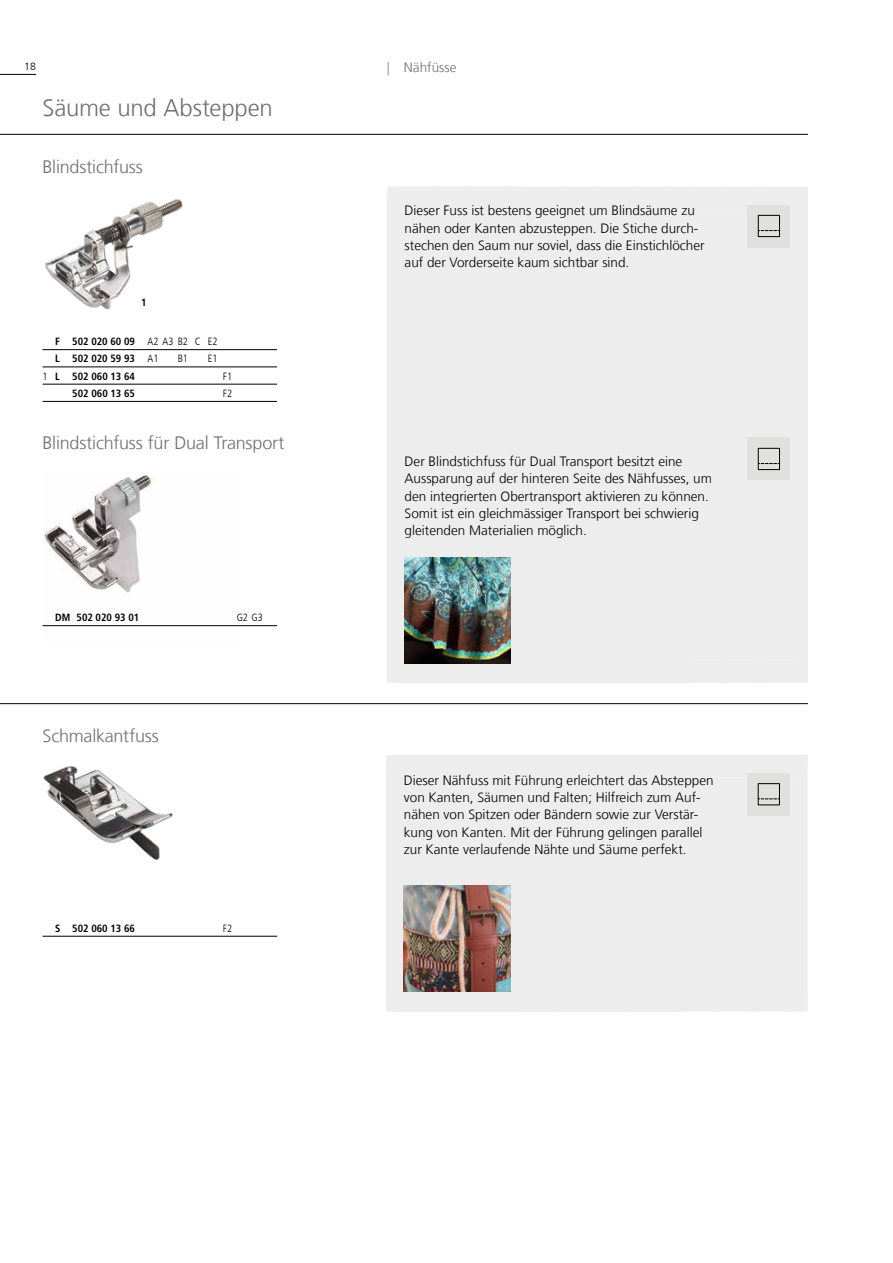
<style>
.page{position:relative;width:893px;height:1263px;background:#fff}
.page>*{position:absolute;margin:0;border:0;box-sizing:border-box;transform-origin:0 0}
.t1{font:300 24px "Frutiger LT Com";letter-spacing:-.01em;color:#706f6f}
.t2{font:300 18px "Frutiger LT Com";letter-spacing:-.015em;color:#706f6f}
.t3{font:300 13.5px/17.2px "Frutiger LT Com";color:#000}
.t4{font:300 13.5px "Frutiger LT Com";color:#706f6f}
.t5{font:700 condensed 10.5px/17.2px "Frutiger LT Com";color:#000}
.t6{font:300 condensed 10.5px "Frutiger LT Com";color:#000}
.t7{font:300 10.5px "Frutiger LT Com";color:#000}
.s1{font-weight:300}
.s2{font-stretch:condensed}
</style>
<div class="page">
<hr style="left:0;top:74px;width:36px;height:1px;background:#000">
<hr style="left:0;top:134px;width:808px;height:1px;background:#000">
<hr style="left:0;top:703px;width:808px;height:1px;background:#000">
<div style="left:387px;top:187px;width:421px;height:496px;background:#ededed"></div>
<div style="left:387px;top:187px;width:409px;height:22px;background:#ededed"></div>
<div style="left:398px;top:660px;width:398px;height:23px;background:#ededed"></div>
<img style="left:45px;top:199px;width:138px;height:111px">
<img style="left:405px;top:558px;width:106px;height:106px">
<div style="left:748px;top:205px;width:42px;height:42px;background:#e0e0df"></div>
<div style="left:758px;top:215px;width:22px;height:22px;border:1px solid #000"></div>
<svg style="left:758px;top:230px;width:21px;height:1px"></svg>
<div style="left:748px;top:438px;width:42px;height:42px;background:#e0e0df"></div>
<div style="left:758px;top:448px;width:22px;height:22px;border:1px solid #000"></div>
<svg style="left:758px;top:463px;width:21px;height:1px"></svg>
<img style="left:43px;top:473px;width:196px;height:154px">
<div style="left:386px;top:755px;width:422px;height:256px;background:#ededed"></div>
<div style="left:386px;top:755px;width:410px;height:22px;background:#ededed"></div>
<div style="left:397px;top:989px;width:399px;height:22px;background:#ededed"></div>
<img style="left:43px;top:766px;width:130px;height:94px">
<img style="left:404px;top:885px;width:106px;height:107px">
<div style="left:747px;top:773px;width:43px;height:42px;background:#e0e0df"></div>
<div style="left:758px;top:783px;width:22px;height:22px;border:1px solid #000"></div>
<svg style="left:758px;top:799px;width:21px;height:1px"></svg>
<hr style="left:43px;top:349px;width:234px;height:1px;background:#000">
<hr style="left:43px;top:366px;width:234px;height:1px;background:#000">
<hr style="left:43px;top:384px;width:234px;height:1px;background:#000">
<hr style="left:43px;top:401px;width:234px;height:1px;background:#000">
<hr style="left:43px;top:625px;width:234px;height:1px;background:#000">
<hr style="left:43px;top:936px;width:234px;height:1px;background:#000">
<p class="t7" style="left:24px;top:60px;width:14px">18</p>
<h1 class="t1" style="left:43px;top:94px;width:232px">Säume und Absteppen</h1>
<h2 class="t2" style="left:43px;top:156px;width:102px">Blindstichfuss</h2>
<p class="t5" style="left:141px;top:293px;width:7px">1</p>
<p class="t5" style="left:55px;top:333px;width:164px">F 502 020 60 09 <span class="s1">A2 A3 B2 C E2<br></span>L 502 020 59 93 <span class="s1">A1</span></p>
<p class="t6" style="left:178px;top:353px;width:12px">B1</p>
<p class="t6" style="left:208px;top:353px;width:11px">E1</p>
<p class="t5" style="left:43px;top:367px;width:94px"><span class="s1">1</span> L 502 060 13 64</p>
<p class="t6" style="left:223px;top:370px;width:11px">F1</p>
<p class="t5" style="left:72px;top:385px;width:64px">502 060 13 65</p>
<p class="t6" style="left:223px;top:387px;width:11px">F2</p>
<h2 class="t2" style="left:43px;top:432px;width:244px">Blindstichfuss für Dual Transport</h2>
<p class="t5" style="left:55px;top:609px;width:86px">DM 502 020 93 01</p>
<p class="t6" style="left:237px;top:612px;width:28px">G2 G3</p>
<h2 class="t2" style="left:43px;top:725px;width:118px">Schmalkantfuss</h2>
<p class="t5" style="left:55px;top:919px;width:81px">S 502 060 13 66</p>
<p class="t6" style="left:223px;top:922px;width:11px">F2</p>
<p class="t4" style="left:387px;top:59px;width:71px"><span class="s2">|</span> Nähfüsse</p>
<p class="t3" style="left:405px;top:202px;width:302px">Dieser Fuss ist bestens geeignet um Blindsäume zu nähen oder Kanten abzusteppen. Die Stiche durch&shy;stechen den Saum nur soviel, dass die Einstichlöcher auf der Vorderseite kaum sichtbar sind.</p>
<p class="t3" style="left:405px;top:453px;width:309px">Der Blindstichfuss für Dual Transport besitzt eine Aussparung auf der hinteren Seite des Nähfusses, um den integrierten Obertransport aktivieren zu können.<br>Somit ist ein gleichmässiger Transport bei schwierig gleitenden Materialien möglich.</p>
<p class="t3" style="left:404px;top:771px;width:311px">Dieser Nähfuss mit Führung erleichtert das Absteppen von Kanten, Säumen und Falten; Hilfreich zum Auf&shy;nähen von Spitzen oder Bändern sowie zur Verstär&shy;kung von Kanten. Mit der Führung gelingen parallel zur Kante verlaufende Nähte und Säume perfekt.</p>
</div>
